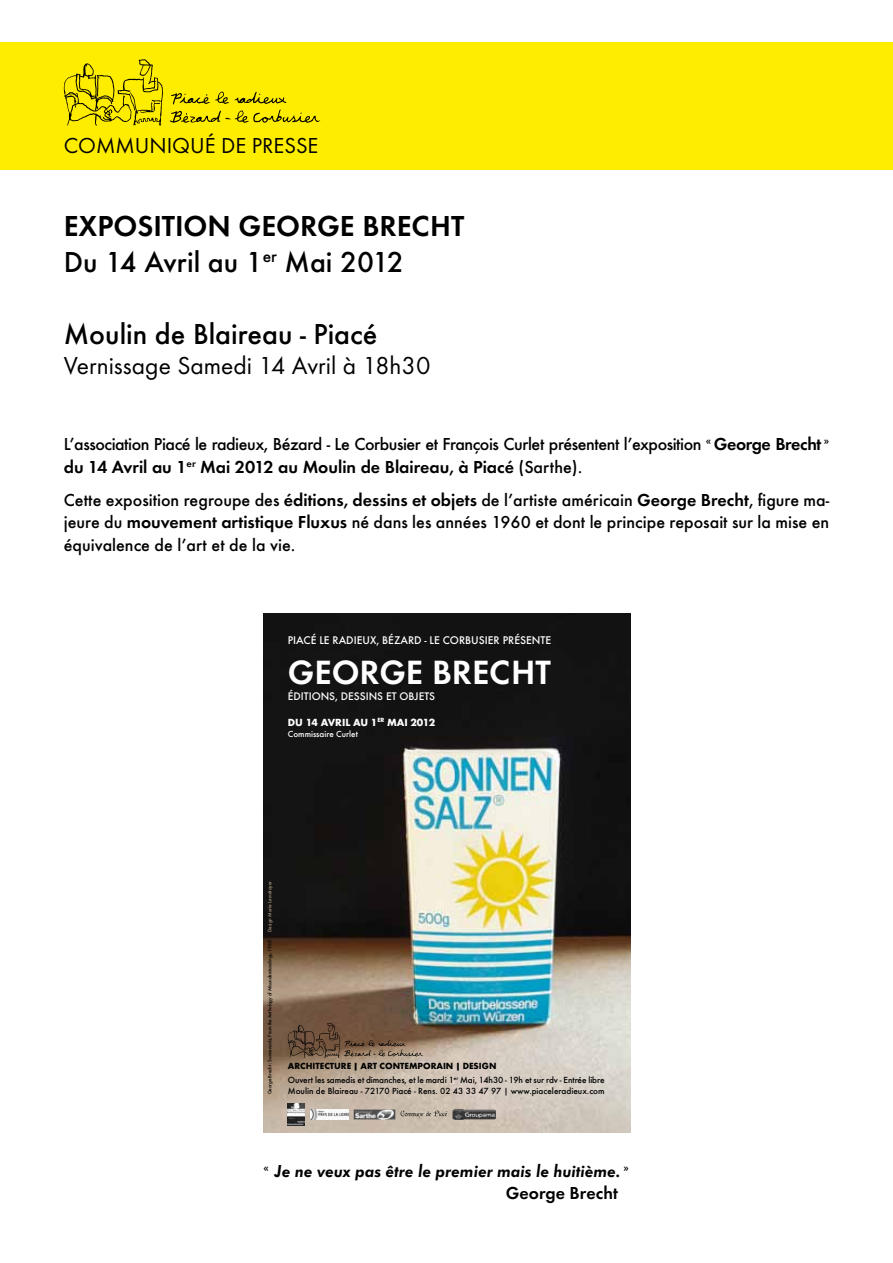
<style>
.page{position:relative;width:893px;height:1263px;background:#fff}
.page>*{position:absolute;margin:0;border:0;box-sizing:border-box;transform-origin:0 0}
.t1{font:600 34.95px "Futura T";color:#fff}
.t2{font:600 30px/36px "Futura T";color:#000}
.t3{font:500 30px "Futura T";color:#000}
.t4{font:25.5px "Futura T";color:#000}
.t5{font:22.5px "Futura T";color:#000}
.t6{font:500 18px/22.5px "Futura T";letter-spacing:-.025em;color:#000}
.t7{font:italic 600 18px/22.5px "Futura T";color:#000}
.t8{font:500 11.55px "Futura T";color:#fff}
.t9{font:500 11.4px "Futura T";color:#fff}
.t10{font:700 10.8px "Futura T";color:#fff}
.t11{font:500 9.3px/14.1px "Futura T";letter-spacing:-.01em;color:#000}
.t12{font:500 9.15px "Futura T";color:#fff}
.t13{font:500 5.25px "Futura T";letter-spacing:-.025em;color:#000}
.t14{font:500 5.25px "Futura T";color:#aa977f}
.s1{font-weight:500}
.s2{font-weight:600}
.s3{font-weight:700}
.s4{font-style:normal}
</style>
<div class="page">
<div style="left:0;top:43px;width:893px;height:127px;background:#ffed00"></div>
<svg style="left:64px;top:59px;width:99px;height:67px"></svg>
<svg style="left:170px;top:92px;width:150px;height:31px"></svg>
<img style="left:263px;top:613px;width:368px;height:520px">
<img style="left:288px;top:1103px;width:17px;height:23px">
<img style="left:354px;top:1109px;width:41px;height:11px">
<img style="left:310px;top:1109px;width:38px;height:11px">
<img style="left:452px;top:1109px;width:44px;height:11px">
<svg style="left:401px;top:1110px;width:46px;height:8px"></svg>
<svg style="left:288px;top:1023px;width:135px;height:35px;background:#735844"></svg>
<p class="t5" style="left:64px;top:133px;width:256px">COMMUNIQUÉ DE PRESSE</p>
<h2 class="t2" style="left:64px;top:207px;width:402px">EXPOSITION GEORGE BRECHT<br><span class="s1">Du 14 Avril au 1</span><sup>er</sup> <span class="s1">Mai 2012</span></h2>
<h2 class="t3" style="left:64px;top:316px;width:315px">Moulin de Blaireau - Piacé</h2>
<h3 class="t4" style="left:64px;top:351px;width:368px">Vernissage Samedi 14 Avril à 18h30</h3>
<p class="t6" style="left:64px;top:433px;width:767px">L’association Piacé le radieux, Bézard - Le Corbusier et François Curlet présentent l’exposition <sup>«</sup> <span class="s2">George Brecht</span> <sup>» </sup><span class="s2">du 14 Avril au 1</span><sup>er</sup> <span class="s2">Mai 2012 au Moulin de Blaireau, à Piacé</span> (Sarthe).</p>
<p class="t6" style="left:64px;top:488px;width:767px;text-align:justify">Cette exposition regroupe des <span class="s2">éditions, dessins et objets</span> de l’artiste américain <span class="s2">George Brecht</span>, figure ma&shy;jeure du <span class="s2">mouvement artistique Fluxus</span> né dans les années 1960 et dont le principe reposait sur la mise en équivalence de l’art et de la vie.</p>
<p class="t8" style="left:288px;top:633px;width:265px">PIACÉ LE RADIEUX, BÉZARD - LE CORBUSIER PRÉSENTE</p>
<h1 class="t1" style="left:288px;top:652px;width:265px">GEORGE BRECHT</h1>
<p class="t9" style="left:288px;top:689px;width:149px">ÉDITIONS, DESSINS ET OBJETS</p>
<p class="t10" style="left:288px;top:715px;width:149px">DU 14 AVRIL AU 1<sup>ER</sup> MAI 2012</p>
<p class="t12" style="left:288px;top:729px;width:72px">Commissaire Curlet</p>
<p class="t14" style="left:267px;top:932px;width:53px;rotate:-90deg">Design Marie Lemétayer</p>
<p class="t13" style="left:267px;top:1094px;width:157px;rotate:-90deg">George Brecht : Sonnensalz, From the Anthology of Misunderstandings, 1969.</p>
<p class="t11" style="left:288px;top:1059px;width:318px"><span class="s3">ARCHITECTURE | ART CONTEMPORAIN | DESIGN<br></span>Ouvert les samedis et dimanches, et le mardi 1<sup>er</sup> Mai, 14h30 - 19h et sur rdv - Entrée libre</p>
<p class="t11" style="left:288px;top:1084px;width:318px">Moulin de Blaireau - 72170 Piacé - Rens. 02 43 33 47 97 | www.piaceleradieux.com</p>
<p class="t7" style="left:506px;top:1159px;width:124px;text-indent:-242px"><sup>«</sup> Je ne veux pas être le premier mais le huitième. <sup>»<br></sup><span class="s4">George Brecht</span></p>
</div>
